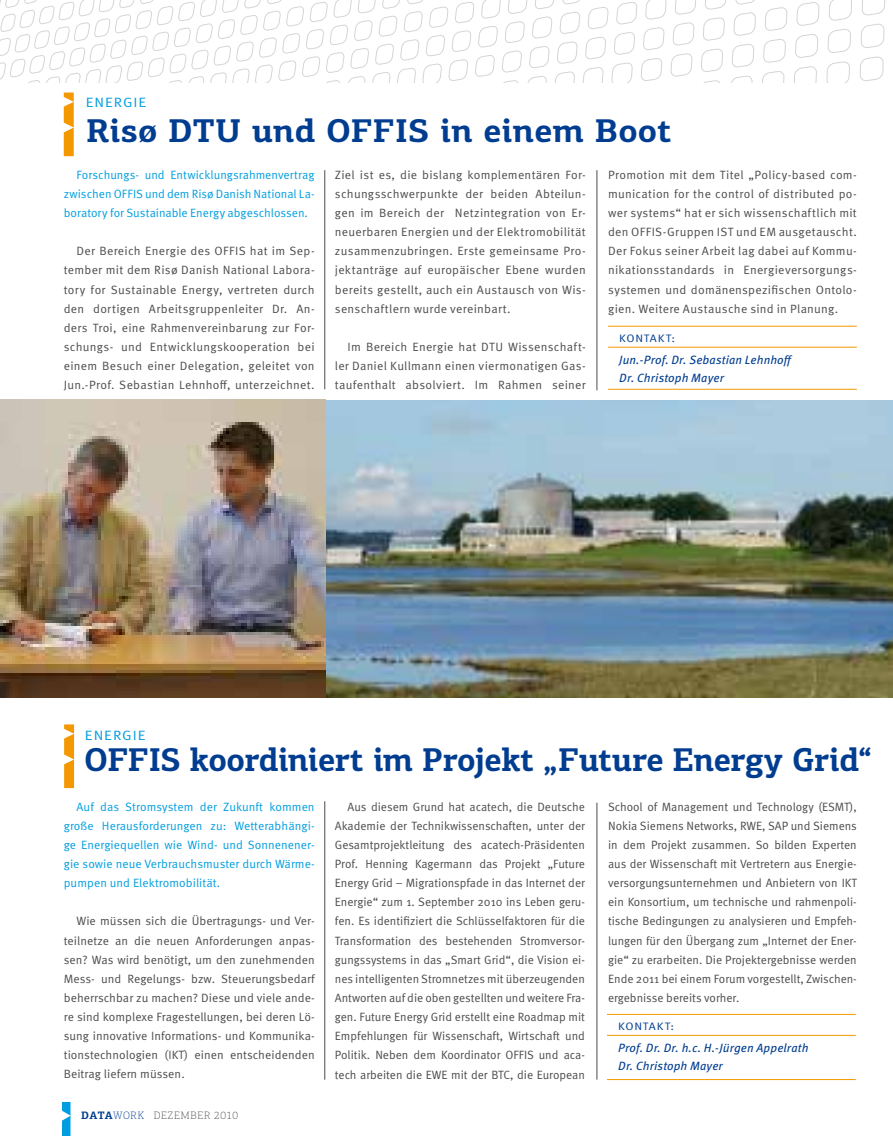
<style>
.page{position:relative;width:893px;height:1136px;background:#fff}
.page>*{position:absolute;margin:0;border:0;box-sizing:border-box;transform-origin:0 0}
.t1{font:700 33px "PF Agora Slab Pro";letter-spacing:-.01em;color:#003d90}
.t2{font:13.5px "Meta OT";letter-spacing:.06em;color:#009ee0;scale:1.11 1}
.t3{font:12px/19.2px "Meta OT";letter-spacing:.015em;color:#4b4b4d;text-align:justify}
.t4{font:12px/19.2px "Meta OT";color:#009ee0;text-align:justify}
.t5{font:italic 12px/18px "Meta OT";letter-spacing:.01em;color:#003d90}
.t6{font:100 10.8px "PF Agora Slab Pro";letter-spacing:.065em;color:#4b4b4d}
.t7{font:10.8px "Meta OT";letter-spacing:.065em;color:#003d90;scale:1.11 1}
.s1{font-weight:700;color:#003d90}
.s2{color:#003d90}
</style>
<div class="page">
<svg style="left:0;top:0;width:885px;height:83px"></svg>
<svg style="left:62px;top:1102px;width:9px;height:33px"></svg>
<svg style="left:64px;top:92px;width:10px;height:64px"></svg>
<hr style="left:608px;top:389px;width:249px;height:1px;background:#f39800">
<hr style="left:608px;top:347px;width:249px;height:1px;background:#f39800">
<hr style="left:608px;top:326px;width:249px;height:1px;background:#f39800">
<hr style="left:597px;top:802px;width:1px;height:277px;background:#4b4b4d">
<hr style="left:324px;top:801px;width:1px;height:278px;background:#4b4b4d">
<hr style="left:607px;top:1079px;width:249px;height:1px;background:#f39800">
<hr style="left:607px;top:1034px;width:249px;height:1px;background:#f39800">
<hr style="left:607px;top:1013px;width:249px;height:1px;background:#f39800">
<img style="left:325px;top:400px;width:568px;height:297px">
<svg style="left:64px;top:724px;width:10px;height:64px"></svg>
<hr style="left:597px;top:170px;width:1px;height:220px;background:#4b4b4d">
<hr style="left:324px;top:170px;width:1px;height:219px;background:#4b4b4d">
<img style="left:0;top:400px;width:325px;height:297px">
<p class="t2" style="left:86px;top:95px;width:56px">ENERGIE</p>
<h1 class="t1" style="left:86px;top:110px;width:587px">Risø DTU und OFFIS in einem Boot</h1>
<p class="t4" style="left:64px;top:165px;width:252px;text-indent:13px">Forschungs- und Entwicklungsrahmenvertrag zwischen OFFIS und dem Risø Danish National La&shy;boratory for Sustainable Energy abgeschlossen.</p>
<p class="t3" style="left:64px;top:242px;width:252px;text-indent:13px">Der Bereich Energie des OFFIS hat im Sep&shy;tember mit dem Risø Danish National Labora&shy;tory for Sustainable Energy, vertreten durch den dortigen Arbeitsgruppenleiter Dr. An&shy;ders Troi, eine Rahmenvereinbarung zur For&shy;schungs- und Entwicklungskooperation bei einem Besuch einer Delegation, geleitet von Jun.-Prof. Sebastian Lehnhoff, unterzeichnet.</p>
<p class="t3" style="left:335px;top:165px;width:252px">Ziel ist es, die bislang komplementären For&shy;schungsschwerpunkte der beiden Abteilun&shy;gen im Bereich der Netzintegration von Er&shy;neuerbaren Energien und der Elektromobilität zusammenzubringen. Erste gemeinsame Pro&shy;jektanträge auf europäischer Ebene wurden bereits gestellt, auch ein Austausch von Wis&shy;senschaftlern wurde vereinbart.</p>
<p class="t3" style="left:335px;top:337px;width:252px;text-indent:13px">Im Bereich Energie hat DTU Wissenschaft&shy;ler Daniel Kullmann einen viermonatigen Gas&shy;taufenthalt absolviert. Im Rahmen seiner</p>
<p class="t3" style="left:608px;top:165px;width:250px">Promotion mit dem Titel „Policy-based com&shy;munication for the control of distributed po&shy;wer systems“ hat er sich wissenschaftlich mit den OFFIS-Gruppen IST und EM ausgetauscht.<br>Der Fokus seiner Arbeit lag dabei auf Kommu&shy;nikationsstandards in Energieversorgungs&shy;systemen und domänenspezifischen Ontolo&shy;gien. Weitere Austausche sind in Planung.</p>
<p class="t7" style="left:619px;top:331px;width:52px">KONTAKT:</p>
<p class="t5" style="left:619px;top:351px;width:175px">Jun.-Prof. Dr. Sebastian Lehnhoff<br>Dr. Christoph Mayer</p>
<p class="t2" style="left:85px;top:727px;width:56px">ENERGIE</p>
<h1 class="t1" style="left:84px;top:739px;width:789px">OFFIS koordiniert im Projekt „Future Energy Grid“</h1>
<p class="t3" style="left:335px;top:796px;width:252px;text-indent:13px">Aus diesem Grund hat acatech, die Deutsche Akademie der Technikwissenschaften, unter der Gesamtprojektleitung des acatech-Präsidenten Prof. Henning Kagermann das Projekt „Future Energy Grid – Migrationspfade in das Internet der Energie“ zum 1. September 2010 ins Leben geru&shy;fen. Es identifiziert die Schlüsselfaktoren für die Transformation des bestehenden Stromversor&shy;gungssystems in das „Smart Grid“, die Vision ei&shy;nes intelligenten Stromnetzes mit überzeugenden Antworten auf die oben gestellten und weitere Fra&shy;gen. Future Energy Grid erstellt eine Roadmap mit Empfehlungen für Wissenschaft, Wirtschaft und Politik. Neben dem Koordinator OFFIS und aca&shy;tech arbeiten die EWE mit der BTC, die European</p>
<p class="t3" style="left:608px;top:796px;width:250px">School of Management und Technology (ESMT), Nokia Siemens Networks, RWE, SAP und Siemens in dem Projekt zusammen. So bilden Experten aus der Wissenschaft mit Vertretern aus Energie&shy;versorgungsunternehmen und Anbietern von IKT ein Konsortium, um technische und rahmenpoli&shy;tische Bedingungen zu analysieren und Empfeh&shy;lungen für den Übergang zum „Internet der Ener&shy;gie“ zu erarbeiten. Die Projektergebnisse werden Ende 2011 bei einem Forum vorgestellt, Zwischen&shy;ergebnisse bereits vorher.</p>
<p class="t4" style="left:64px;top:796px;width:252px;text-indent:13px">Auf das Stromsystem der Zukunft kommen große Herausforderungen zu: Wetterabhängi&shy;ge Energiequellen wie Wind- und Sonnenener&shy;gie sowie neue Verbrauchsmuster durch Wärme&shy;pumpen und Elektromobilität.</p>
<p class="t3" style="left:64px;top:911px;width:252px;text-indent:13px">Wie müssen sich die Übertragungs- und Ver&shy;teilnetze an die neuen Anforderungen anpas&shy;sen? Was wird benötigt, um den zunehmenden Mess- und Regelungs- bzw. Steuerungsbedarf beherrschbar zu machen? Diese und viele ande&shy;re sind komplexe Fragestellungen, bei deren Lö&shy;sung innovative Informations- und Kommunika&shy;tionstechnologien (IKT) einen entscheidenden Beitrag liefern müssen.</p>
<p class="t7" style="left:618px;top:1019px;width:52px">KONTAKT:</p>
<p class="t5" style="left:618px;top:1038px;width:192px">Prof. Dr. Dr. h.c. H.-Jürgen Appelrath<br>Dr. Christoph Mayer</p>
<p class="t6" style="left:81px;top:1109px;width:159px"><span class="s1">DATA</span><span class="s2">WORK</span> DEZEMBER 2010</p>
</div>
